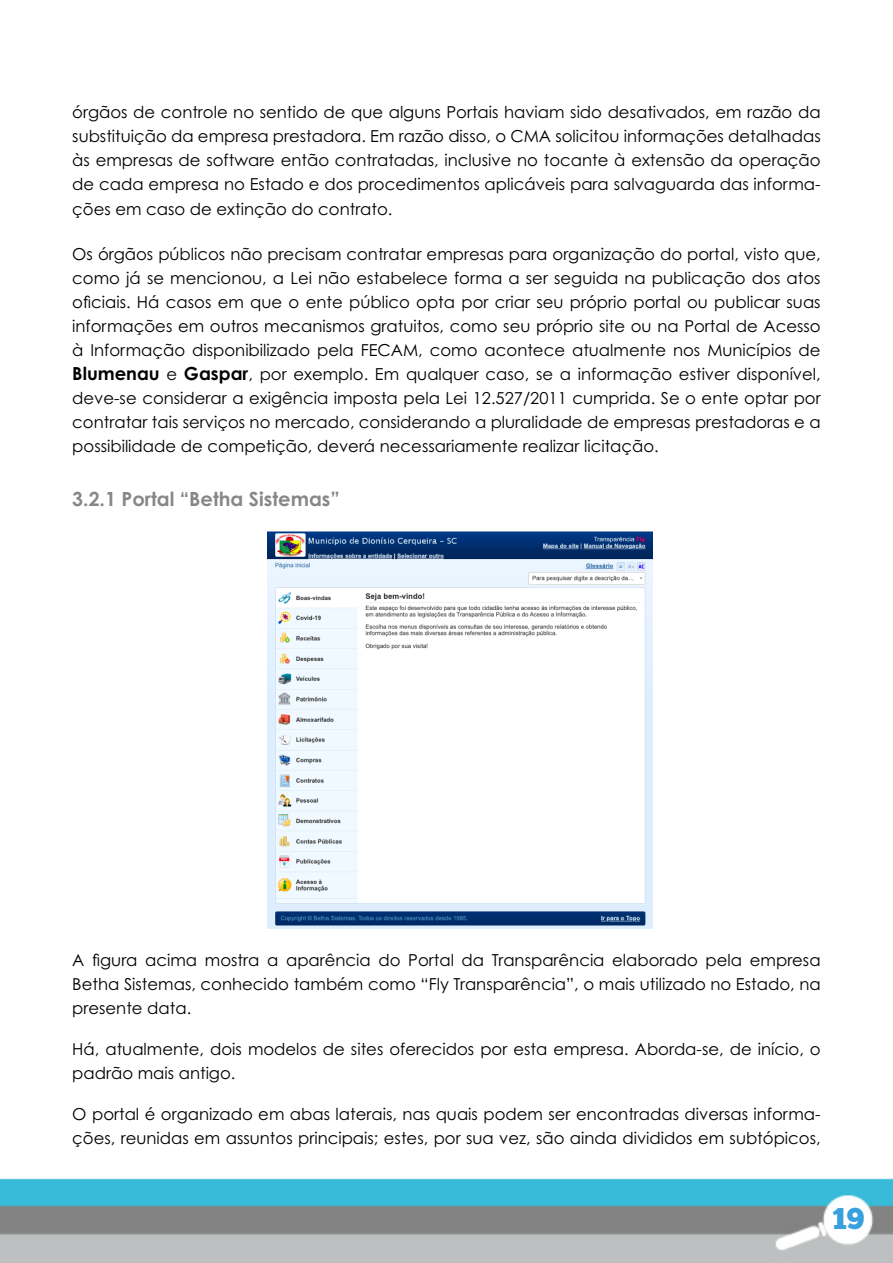
<style>
.page{position:relative;width:893px;height:1263px;background:#fff}
.page>*{position:absolute;margin:0;border:0;box-sizing:border-box;transform-origin:0 0}
.t1{font:30px "Chunk Five";color:#38a0df}
.t2{font:700 19.5px "Century Gothic Pro";color:#878787}
.t3{font:16.5px/24px "Century Gothic Pro";color:#000;text-align:justify}
.s1{font-weight:700;font-size:18px}
</style>
<div class="page">
<img style="left:0;top:531px;width:892px;height:732px">
<img style="left:268px;top:532px;width:384px;height:396px">
<p class="t3" style="left:72px;top:100px;width:750px">órgãos de controle no sentido de que alguns Portais haviam sido desativados, em razão da substituição da empresa prestadora. Em razão disso, o CMA solicitou informações detalhadas às empresas de software então contratadas, inclusive no tocante à extensão da operação de cada empresa no Estado e dos procedimentos aplicáveis para salvaguarda das informa&shy;ções em caso de extinção do contrato.</p>
<p class="t3" style="left:72px;top:242px;width:750px">Os órgãos públicos não precisam contratar empresas para organização do portal, visto que, como já se mencionou, a Lei não estabelece forma a ser seguida na publicação dos atos oficiais. Há casos em que o ente público opta por criar seu próprio portal ou publicar suas informações em outros mecanismos gratuitos, como seu próprio site ou na Portal de Acesso à Informação disponibilizado pela FECAM, como acontece atualmente nos Municípios de <span class="s1">Blumenau</span> e <span class="s1">Gaspar</span>, por exemplo. Em qualquer caso, se a informação estiver disponível, deve-se considerar a exigência imposta pela Lei 12.527/2011 cumprida. Se o ente optar por contratar tais serviços no mercado, considerando a pluralidade de empresas prestadoras e a possibilidade de competição, deverá necessariamente realizar licitação.</p>
<p class="t2" style="left:72px;top:486px;width:269px">3.2.1 Portal “Betha Sistemas”</p>
<p class="t3" style="left:72px;top:948px;width:750px">A figura acima mostra a aparência do Portal da Transparência elaborado pela empresa Betha Sistemas, conhecido também como “Fly Transparência”, o mais utilizado no Estado, na presente data.</p>
<p class="t3" style="left:72px;top:1037px;width:750px">Há, atualmente, dois modelos de sites oferecidos por esta empresa. Aborda-se, de início, o padrão mais antigo.</p>
<p class="t3" style="left:72px;top:1102px;width:750px">O portal é organizado em abas laterais, nas quais podem ser encontradas diversas informa&shy;ções, reunidas em assuntos principais; estes, por sua vez, são ainda divididos em subtópicos,</p>
<h1 class="t1" style="left:832px;top:1200px;width:34px">19</h1>
</div>
